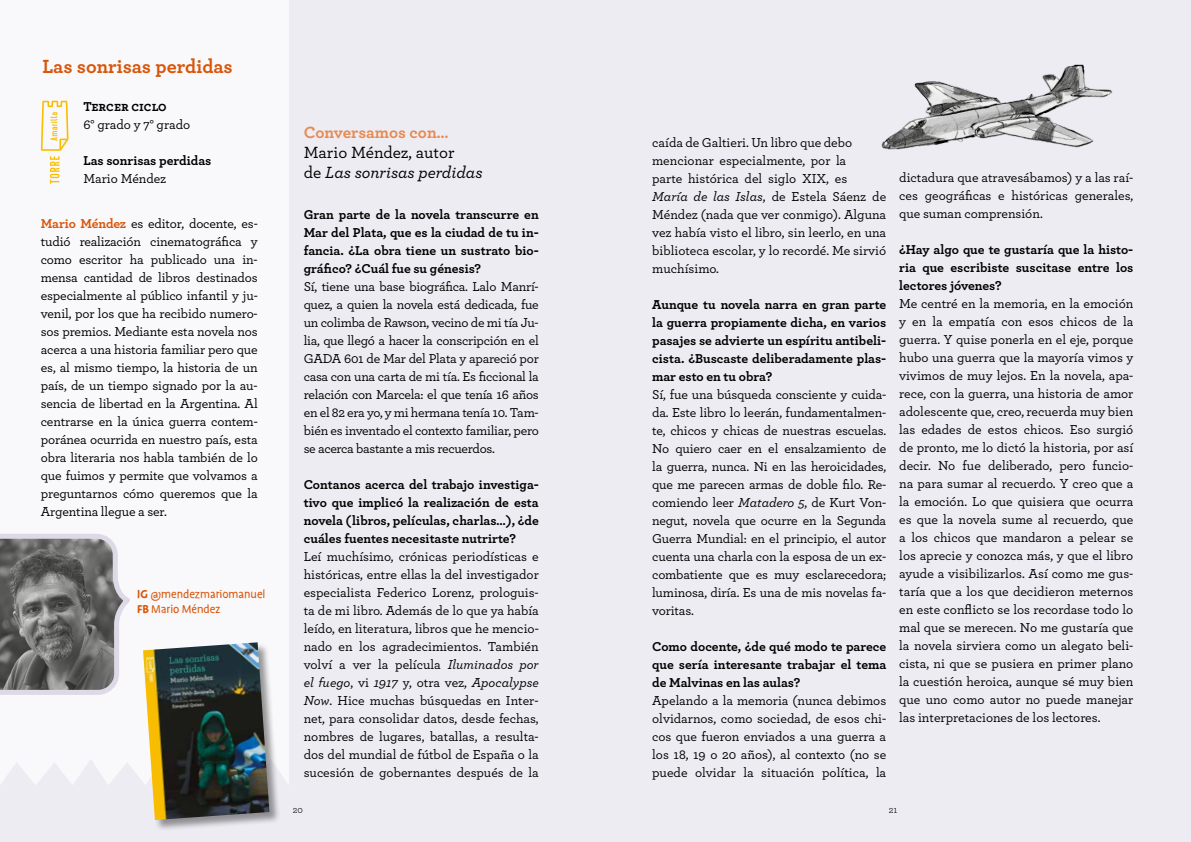
<style>
.page{position:relative;width:1191px;height:842px;background:#eeecf3}
.page>*{position:absolute;margin:0;border:0;box-sizing:border-box;transform-origin:0 0}
.t1{font:700 20px "Archer";color:#d85509}
.t2{font:500 17px/20px "Archer";color:#000}
.t3{font:700 17px "Archer";color:#e68a50}
.t4{font:500 13.5px/18px "Archer";letter-spacing:-.005em;color:#000;text-align:justify}
.t5{font:700 13.5px/18px "Archer";color:#000;text-align:justify}
.t6{font:13px/15px "Duper";color:#d85509}
.t7{font:10px "Archer";color:#000}
.s1{font-weight:700;color:#d85509}
.s2{font-weight:700}
.s3{font-style:italic}
</style>
<div class="page">
<div style="left:0;top:0;width:289px;height:784px;background:#f9f8fa"></div>
<svg style="left:0;top:531px;width:132px;height:166px;background:#868687"></svg>
<svg style="left:41px;top:101px;width:28px;height:83px"></svg>
<div style="left:143px;top:642px;width:138px;height:190px;background:#000;opacity:.4"></div>
<img style="left:143px;top:642px;width:126px;height:178px">
<img style="left:881px;top:64px;width:232px;height:86px">
<h1 class="t1" style="left:42px;top:50px;width:192px">Las sonrisas perdidas</h1>
<p class="t5" style="left:83px;top:96px;width:85px">Tercer ciclo</p>
<p class="t4" style="left:83px;top:114px;width:108px">6° grado y 7° grado</p>
<p class="t5" style="left:83px;top:150px;width:129px">Las sonrisas perdidas</p>
<p class="t4" style="left:83px;top:168px;width:84px">Mario Méndez</p>
<p class="t4" style="left:41px;top:213px;width:218px"><span class="s1">Mario Méndez</span> es editor, docente, es&shy;tudió realización cinematográfica y como escritor ha publicado una in&shy;mensa cantidad de libros destinados especialmente al público infantil y ju&shy;venil, por los que ha recibido numero&shy;sos premios. Mediante esta novela nos acerca a una historia familiar pero que es, al mismo tiempo, la historia de un país, de un tiempo signado por la au&shy;sencia de libertad en la Argentina. Al centrarse en la única guerra contem&shy;poránea ocurrida en nuestro país, esta obra literaria nos habla también de lo que fuimos y permite que volvamos a preguntarnos cómo queremos que la Argentina llegue a ser.</p>
<p class="t6" style="left:137px;top:587px;width:130px"><span class="s2">IG</span> @mendezmariomanuel<br><span class="s2">FB</span> Mario Méndez</p>
<p class="t3" style="left:304px;top:119px;width:146px">Conversamos con…</p>
<p class="t2" style="left:304px;top:141px;width:180px">Mario Méndez, autor<br>de <span class="s3">Las sonrisas perdidas</span></p>
<p class="t5" style="left:304px;top:204px;width:236px">Gran parte de la novela transcurre en Mar del Plata, que es la ciudad de tu in&shy;fancia. ¿La obra tiene un sustrato bio&shy;gráfico? ¿Cuál fue su génesis?</p>
<p class="t4" style="left:304px;top:276px;width:236px">Sí, tiene una base biográfica. Lalo Manrí&shy;quez, a quien la novela está dedicada, fue un colimba de Rawson, vecino de mi tía Ju&shy;lia, que llegó a hacer la conscripción en el GADA 601 de Mar del Plata y apareció por casa con una carta de mi tía. Es ficcional la relación con Marcela: el que tenía 16 años en el 82 era yo, y mi hermana tenía 10. Tam&shy;bién es inventado el contexto familiar, pero se acerca bastante a mis recuerdos.</p>
<p class="t5" style="left:304px;top:474px;width:236px">Contanos acerca del trabajo investiga&shy;tivo que implicó la realización de esta novela (libros, películas, charlas…), ¿de cuáles fuentes necesitaste nutrirte?</p>
<p class="t4" style="left:304px;top:546px;width:236px">Leí muchísimo, crónicas periodísticas e históricas, entre ellas la del investigador especialista Federico Lorenz, prologuis&shy;ta de mi libro. Además de lo que ya había leído, en literatura, libros que he mencio&shy;nado en los agradecimientos. También volví a ver la película <span class="s3">Iluminados por el fuego</span>, vi <span class="s3">1917</span> y, otra vez, <span class="s3">Apocalypse Now</span>. Hice muchas búsquedas en Inter&shy;net, para consolidar datos, desde fechas, nombres de lugares, batallas, a resulta&shy;dos del mundial de fútbol de España o la sucesión de gobernantes después de la</p>
<p class="t4" style="left:652px;top:132px;width:236px;text-align:left">caída de Galtieri. Un libro que debo mencionar especialmente, por la<br>parte histórica del siglo XIX, es <span class="s3">María de las Islas</span>, de Estela Sáenz de Méndez (nada que ver conmigo). Alguna vez había visto el libro, sin leerlo, en una biblioteca escolar, y lo recordé. Me sirvió muchísimo.</p>
<p class="t5" style="left:652px;top:294px;width:236px">Aunque tu novela narra en gran parte la guerra propiamente dicha, en varios pasajes se advierte un espíritu antibeli&shy;cista. ¿Buscaste deliberadamente plas&shy;mar esto en tu obra?</p>
<p class="t4" style="left:652px;top:384px;width:236px">Sí, fue una búsqueda consciente y cuida&shy;da. Este libro lo leerán, fundamentalmen&shy;te, chicos y chicas de nuestras escuelas.<br>No quiero caer en el ensalzamiento de la guerra, nunca. Ni en las heroicidades, que me parecen armas de doble filo. Re&shy;comiendo leer <span class="s3">Matadero 5</span>, de Kurt Von&shy;negut, novela que ocurre en la Segunda Guerra Mundial: en el principio, el autor cuenta una charla con la esposa de un ex&shy;combatiente que es muy esclarecedora; luminosa, diría. Es una de mis novelas fa&shy;voritas.</p>
<p class="t5" style="left:652px;top:636px;width:236px">Como docente, ¿de qué modo te parece que sería interesante trabajar el tema de Malvinas en las aulas?</p>
<p class="t4" style="left:652px;top:690px;width:236px">Apelando a la memoria (nunca debimos olvidarnos, como sociedad, de esos chi&shy;cos que fueron enviados a una guerra a los 18, 19 o 20 años), al contexto (no se puede olvidar la situación política, la</p>
<p class="t4" style="left:899px;top:168px;width:236px">dictadura que atravesábamos) y a las raí&shy;ces geográficas e históricas generales, que suman comprensión.</p>
<p class="t5" style="left:899px;top:240px;width:236px">¿Hay algo que te gustaría que la histo&shy;ria que escribiste suscitase entre los lectores jóvenes?</p>
<p class="t4" style="left:899px;top:294px;width:236px">Me centré en la memoria, en la emoción y en la empatía con esos chicos de la guerra. Y quise ponerla en el eje, porque hubo una guerra que la mayoría vimos y vivimos de muy lejos. En la novela, apa&shy;rece, con la guerra, una historia de amor adolescente que, creo, recuerda muy bien las edades de estos chicos. Eso surgió de pronto, me lo dictó la historia, por así decir. No fue deliberado, pero funcio&shy;na para sumar al recuerdo. Y creo que a la emoción. Lo que quisiera que ocurra es que la novela sume al recuerdo, que a los chicos que mandaron a pelear se los aprecie y conozca más, y que el libro ayude a visibilizarlos. Así como me gus&shy;taría que a los que decidieron meternos en este conflicto se los recordase todo lo mal que se merecen. No me gustaría que la novela sirviera como un alegato beli&shy;cista, ni que se pusiera en primer plano la cuestión heroica, aunque sé muy bien que uno como autor no puede manejar las interpretaciones de los lectores.</p>
<p class="t7" style="left:293px;top:803px;width:12px">20</p>
<p class="t7" style="left:889px;top:803px;width:10px">21</p>
</div>
